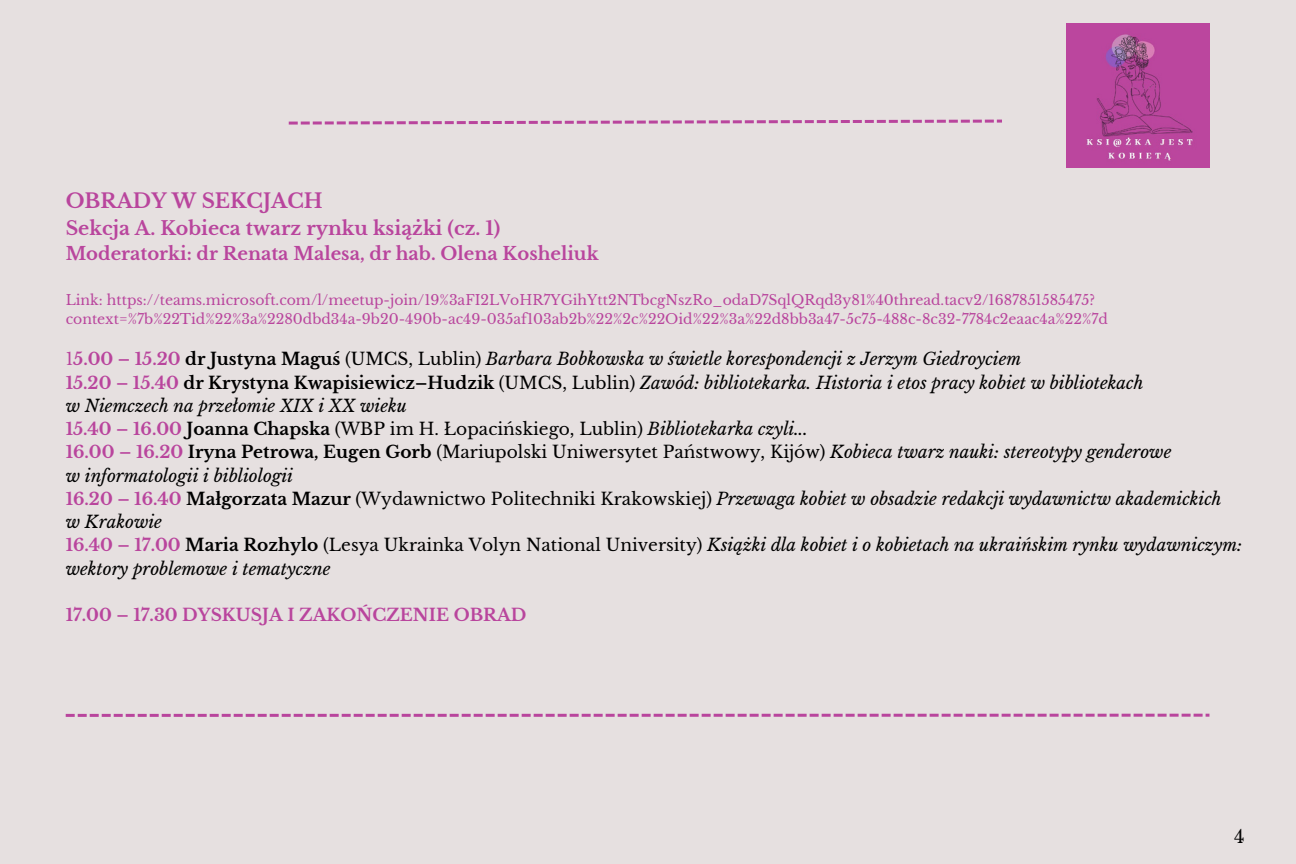
<style>
.page{position:relative;width:1296px;height:864px;background:#e6e0e0}
.page>*{position:absolute;margin:0;border:0;box-sizing:border-box;transform-origin:0 0}
.t1{font:700 20px "Libre Baskerville";color:#b9459d}
.t2{font:700 19px "Libre Baskerville";color:#b9459d}
.t3{font:700 18px "Libre Baskerville";color:#b9459d}
.t4{font:18px "Libre Baskerville";color:#000}
.t5{font:italic 17px/23.2px "Libre Baskerville";color:#000}
.t6{font:17px "Libre Baskerville";color:#000}
.t7{font:700 17px "Libre Baskerville";color:#b9459d}
.t8{font:14px/19.5px "Libre Baskerville";color:#b9459d}
.s1{font-style:normal;color:#b9459d}
.s2{font-weight:700;font-style:normal;color:#b9459d}
.s3{font-weight:700;font-style:normal}
.s4{font-style:normal}
.s5{font-weight:700;color:#b9459d}
.s6{font-weight:700}
.s7{font-style:italic}
</style>
<div class="page">
<img style="left:1066px;top:24px;width:143px;height:143px">
<svg style="left:289px;top:120px;width:713px;height:5px"></svg>
<svg style="left:66px;top:714px;width:1143px;height:3px"></svg>
<p class="t1" style="left:66px;top:188px;width:259px">OBRADY W SEKCJACH</p>
<p class="t2" style="left:66px;top:216px;width:436px">Sekcja A. Kobieca twarz rynku książki (cz. 1)</p>
<p class="t3" style="left:66px;top:242px;width:534px">Moderatorki: dr Renata Malesa, dr hab. Olena Kosheliuk</p>
<p class="t8" style="left:66px;top:290px;width:1044px">Link: https://teams.microsoft.com/l/meetup-join/19%3aFI2LVoHR7YGihYtt2NTbcgNszRo_odaD7SqlQRqd3y81%40thread.tacv2/1687851585475? context=%7b%22Tid%22%3a%2280dbd34a-9b20-490b-ac49-035af103ab2b%22%2c%22Oid%22%3a%22d8bb3a47-5c75-488c-8c32-7784c2eaac4a%22%7d</p>
<p class="t5" style="left:66px;top:348px;width:957px"><span class="s1">1</span><span class="s2">5.00 – 15.20</span> <span class="s3">dr Justyna Maguś</span> <span class="s4">(UMCS, Lublin)</span> Barbara Bobkowska w świetle korespondencji z Jerzym Giedroyciem</p>
<p class="t5" style="left:66px;top:371px;width:1079px"><span class="s2">15.20 – 15.40</span> <span class="s3">dr Krystyna Kwapisiewicz–Hudzik</span> <span class="s4">(UMCS, Lublin)</span> Zawód: bibliotekarka. Historia i etos pracy kobiet w bibliotekach</p>
<p class="t5" style="left:66px;top:394px;width:343px">w Niemczech na przełomie XIX i XX wieku</p>
<p class="t6" style="left:66px;top:419px;width:744px"><span class="s5">15.40 – 16.00</span> <span class="s6">Joanna Chapska</span> (WBP im H. Łopacińskiego, Lublin) <span class="s7">Bibliotekarka czyli...</span></p>
<p class="t6" style="left:66px;top:442px;width:1107px"><span class="s5">16.00 – 16.20</span> <span class="s6">Iryna Petrowa, Eugen Gorb</span> (Mariupolski Uniwersytet Państwowy, Kijów) <span class="s7">Kobieca twarz nauki: stereotypy genderowe</span></p>
<p class="t5" style="left:66px;top:464px;width:229px">w informatologii i bibliologii</p>
<p class="t5" style="left:66px;top:487px;width:1158px"><span class="s2">16.20 – 16.40</span> <span class="s3">Małgorzata Mazur</span> <span class="s4">(Wydawnictwo Politechniki Krakowskiej)</span> Przewaga kobiet w obsadzie redakcji wydawnictw akademickich</p>
<p class="t5" style="left:66px;top:511px;width:98px">w Krakowie</p>
<p class="t5" style="left:66px;top:534px;width:1178px"><span class="s2">16.40 – 17.00</span> <span class="s3">Maria Rozhylo</span> <span class="s4">(Lesya Ukrainka Volyn National University)</span> Książki dla kobiet i o kobietach na ukraińskim rynku wydawniczym: wektory problemowe i tematyczne</p>
<p class="t7" style="left:66px;top:605px;width:462px">17.00 – 17.30 DYSKUSJA I ZAKOŃCZENIE OBRAD</p>
<p class="t4" style="left:1234px;top:826px;width:12px">4</p>
</div>
